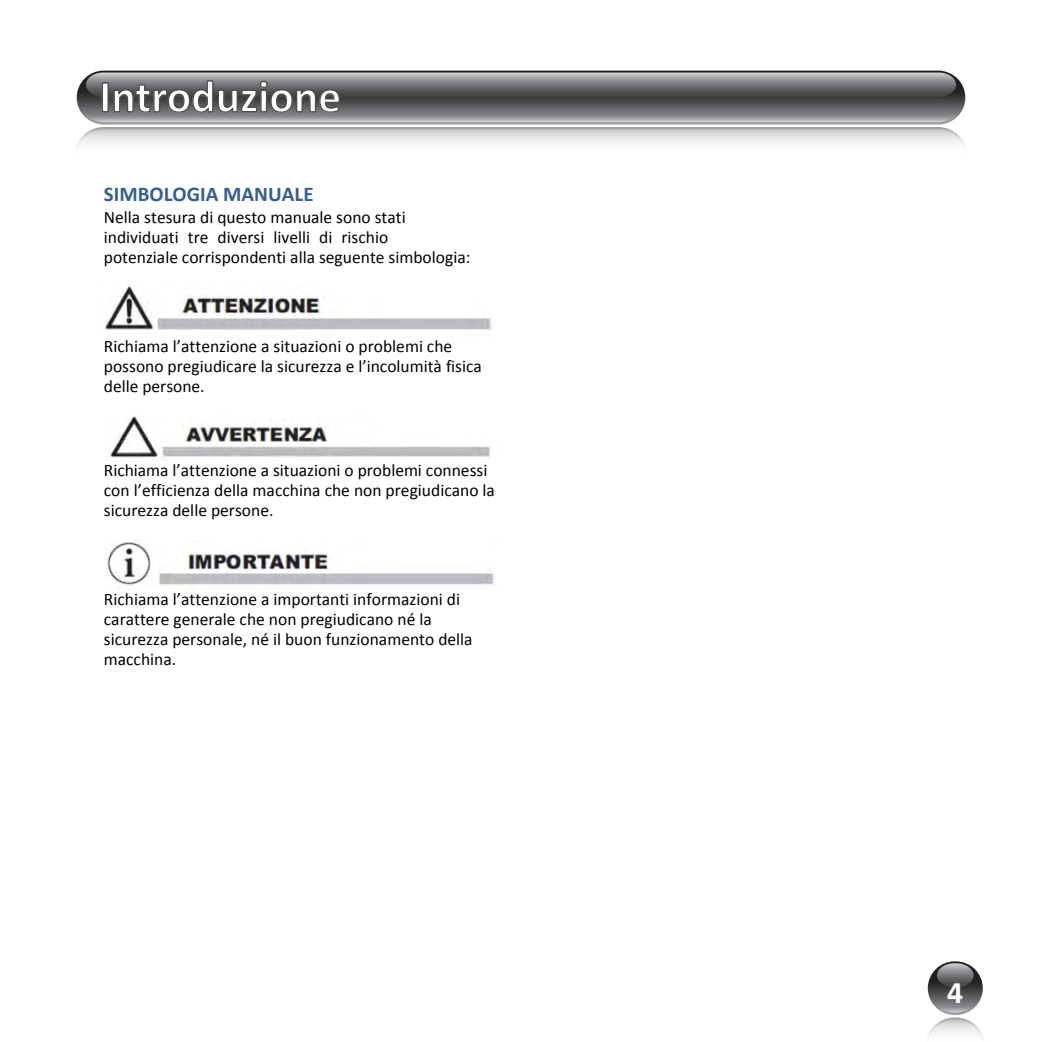
<style>
.page{position:relative;width:1042px;height:1042px;background:#fff}
.page>*{position:absolute;margin:0;border:0;box-sizing:border-box;transform-origin:0 0}
.t1{font:700 45.5px "Calibri";color:#fff}
.t2{font:700 31.5px "Calibri";color:#fff}
.t3{font:700 21px "Calibri";color:#365f91}
.t4{font:17.5px/20.1px "Calibri";color:#000}
</style>
<div class="page">
<div style="left:74px;top:68px;width:893px;height:59px;border:2px solid #fff;border-radius:28px"></div>
<svg style="left:74px;top:72px;width:893px;height:74px;background:#969799"></svg>
<img style="left:110px;top:416px;width:380px;height:45px">
<img style="left:107px;top:542px;width:387px;height:48px">
<img style="left:105px;top:281px;width:387px;height:49px">
<svg style="left:926px;top:960px;width:58px;height:56px"></svg>
<div style="left:925px;top:959px;width:60px;height:58px;border:2px solid #fff;border-radius:28px"></div>
<svg style="left:937px;top:963px;width:36px;height:25px"></svg>
<svg style="left:928px;top:1005px;width:55px;height:32px"></svg>
<h1 class="t1" style="left:99px;top:68px;width:243px">Introduzione</h1>
<p class="t3" style="left:104px;top:179px;width:211px">SIMBOLOGIA MANUALE</p>
<p class="t4" style="left:104px;top:206px;width:368px">Nella stesura di questo manuale sono stati individuati tre diversi livelli di rischio<br>potenziale corrispondenti alla seguente simbologia:</p>
<p class="t4" style="left:104px;top:335px;width:379px">Richiama l’attenzione a situazioni o problemi che possono pregiudicare la sicurezza e l’incolumità fisica delle persone.</p>
<p class="t4" style="left:104px;top:460px;width:392px">Richiama l’attenzione a situazioni o problemi connessi con l’efficienza della macchina che non pregiudicano la sicurezza delle persone.</p>
<p class="t4" style="left:104px;top:589px;width:370px">Richiama l’attenzione a importanti informazioni di carattere generale che non pregiudicano né la sicurezza personale, né il buon funzionamento della macchina.</p>
<h2 class="t2" style="left:947px;top:970px;width:17px">4</h2>
</div>
